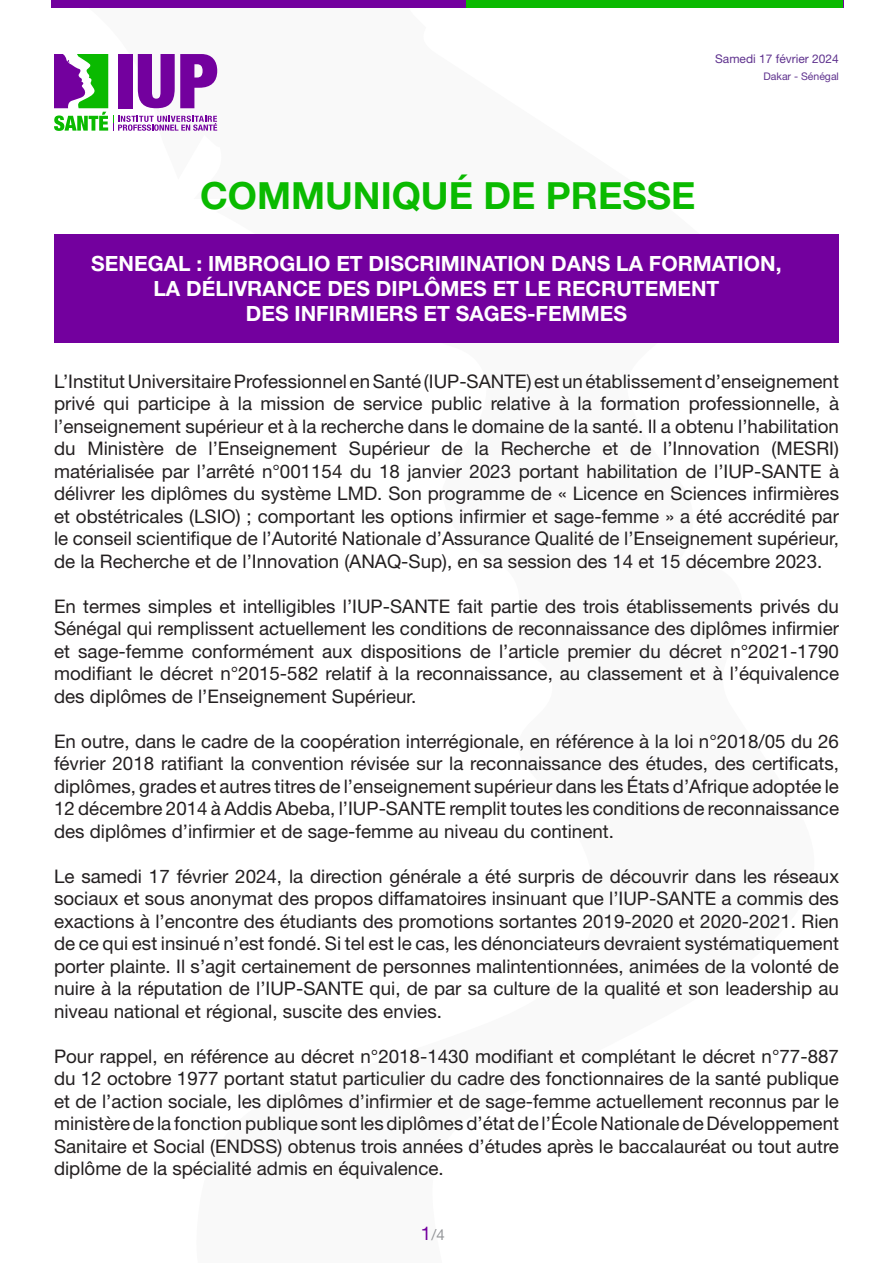
<style>
.page{position:relative;width:893px;height:1263px;background:#fff}
.page>*{position:absolute;margin:0;border:0;box-sizing:border-box;transform-origin:0 0}
.t1{font:700 37.5px "Helvetica Neue LT Std";color:#0aba00}
.t2{font:700 21px "Helvetica Neue LT Std";color:#fff}
.t3{font:18.75px/22.5px "Helvetica Neue LT Std";color:#231f20;text-align:justify}
.t4{font:15px "Helvetica Neue LT Std";color:#939598}
.t5{font:12px "Helvetica Neue LT Std";color:#5f328e}
.t6{font:10.5px "Helvetica Neue LT Std";color:#5f328e}
.s1{font-size:18.75px;color:#73009e}
</style>
<div class="page">
<div style="left:51px;top:0;width:792px;height:7px;background:#73009e"></div>
<div style="left:466px;top:0;width:377px;height:7px;background:#0aba00"></div>
<div style="left:54px;top:234px;width:785px;height:109px;background:#73009e"></div>
<svg style="left:54px;top:54px;width:163px;height:77px"></svg>
<p class="t5" style="left:715px;top:51px;width:125px">Samedi 17 février 2024</p>
<p class="t6" style="left:763px;top:70px;width:77px">Dakar - Sénégal</p>
<p class="t1" style="left:200px;top:172px;width:497px">COMMUNIQUÉ DE PRESSE</p>
<p class="t2" style="left:91px;top:250px;width:692px">SENEGAL : IMBROGLIO ET DISCRIMINATION DANS LA FORMATION,</p>
<p class="t2" style="left:153px;top:275px;width:567px">LA DÉLIVRANCE DES DIPLÔMES ET LE RECRUTEMENT</p>
<p class="t2" style="left:246px;top:301px;width:383px">DES INFIRMIERS ET SAGES-FEMMES</p>
<p class="t3" style="left:54px;top:369px;width:787px">L’Institut Universitaire Professionnel en Santé (IUP-SANTE) est un établissement d’enseignement privé qui participe à la mission de service public relative à la formation professionnelle, à l’enseignement supérieur et à la recherche dans le domaine de la santé. Il a obtenu l’habilitation du Ministère de l’Enseignement Supérieur de la Recherche et de l’Innovation (MESRI) matérialisée par l’arrêté n°001154 du 18 janvier 2023 portant habilitation de l’IUP-SANTE à délivrer les diplômes du système LMD. Son programme de « Licence en Sciences infirmières et obstétricales (LSIO) ; comportant les options infirmier et sage-femme » a été accrédité par le conseil scientifique de l’Autorité Nationale d’Assurance Qualité de l’Enseignement supérieur, de la Recherche et de l’Innovation (ANAQ-Sup), en sa session des 14 et 15 décembre 2023.</p>
<p class="t3" style="left:54px;top:594px;width:787px">En termes simples et intelligibles l’IUP-SANTE fait partie des trois établissements privés du Sénégal qui remplissent actuellement les conditions de reconnaissance des diplômes infirmier et sage-femme conformément aux dispositions de l’article premier du décret n°2021-1790 modifiant le décret n°2015-582 relatif à la reconnaissance, au classement et à l’équivalence des diplômes de l’Enseignement Supérieur.</p>
<p class="t3" style="left:54px;top:729px;width:787px">En outre, dans le cadre de la coopération interrégionale, en référence à la loi n°2018/05 du 26 février 2018 ratifiant la convention révisée sur la reconnaissance des études, des certificats, diplômes, grades et autres titres de l’enseignement supérieur dans les États d’Afrique adoptée le 12 décembre 2014 à Addis Abeba, l’IUP-SANTE remplit toutes les conditions de reconnaissance des diplômes d’infirmier et de sage-femme au niveau du continent.</p>
<p class="t3" style="left:54px;top:864px;width:787px">Le samedi 17 février 2024, la direction générale a été surpris de découvrir dans les réseaux sociaux et sous anonymat des propos diffamatoires insinuant que l’IUP-SANTE a commis des exactions à l’encontre des étudiants des promotions sortantes 2019-2020 et 2020-2021. Rien de ce qui est insinué n’est fondé. Si tel est le cas, les dénonciateurs devraient systématiquement porter plainte. Il s’agit certainement de personnes malintentionnées, animées de la volonté de nuire à la réputation de l’IUP-SANTE qui, de par sa culture de la qualité et son leadership au niveau national et régional, suscite des envies.</p>
<p class="t3" style="left:54px;top:1044px;width:786px">Pour rappel, en référence au décret n°2018-1430 modifiant et complétant le décret n°77-887 du 12 octobre 1977 portant statut particulier du cadre des fonctionnaires de la santé publique et de l’action sociale, les diplômes d’infirmier et de sage-femme actuellement reconnus par le ministère de la fonction publique sont les diplômes d’état de l’École Nationale de Développement Sanitaire et Social (ENDSS) obtenus trois années d’études après le baccalauréat ou tout autre diplôme de la spécialité admis en équivalence.</p>
<p class="t4" style="left:421px;top:1226px;width:25px"><span class="s1">1</span>/4</p>
</div>
